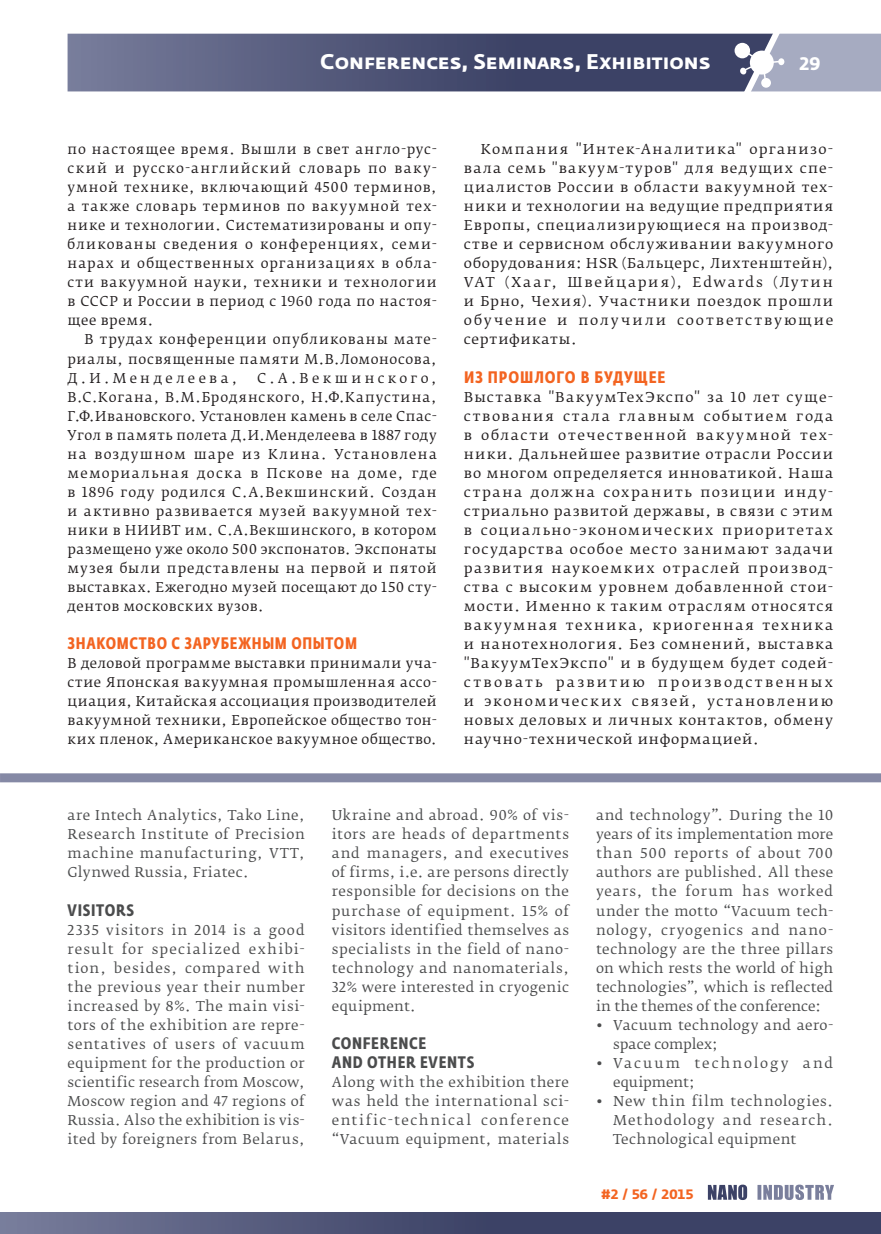
<style>
.page{position:relative;width:881px;height:1234px;background:#fff}
.page>*{position:absolute;margin:0;border:0;box-sizing:border-box;transform-origin:0 0}
.t1{font:700 21px "Fedra Sans Pro";color:#fff}
.t2{font:700 18px "Fedra Sans Alt Pro";color:#fff}
.t3{font:700 16.5px/19px "Fedra Sans Cond Pro";letter-spacing:.04em;color:#4b4c4d}
.t4{font:700 16.5px "Fedra Sans Cond Pro";letter-spacing:.045em;color:#f36421}
.t5{font:700 16.5px "Fedra Sans Cond Pro";letter-spacing:.045em;color:#f36421;scale:1.04 1}
.t6{font:13.5px/19px "Fedra Serif B Pro";letter-spacing:.035em;color:#4b4c4d;text-align:justify}
.t7{font:13.5px/19px "Fedra Serif B Pro";letter-spacing:.055em;color:#231f20;text-align:justify}
.t8{font:13.5px/19px "Fedra Serif B Pro";letter-spacing:.055em;color:#231f20;text-align:justify;scale:1.04 1}
.t9{font:13.5px/19px "Fedra Serif B Pro";letter-spacing:.13em;color:#4b4c4d}
.t10{font:700 13.5px "Fedra Sans Alt Pro";color:#f36421}
</style>
<div class="page">
<svg style="left:68px;top:33px;width:812px;height:59px;background:#626786"></svg>
<div style="left:2px;top:1211px;width:878px;height:22px;background:linear-gradient(to right,#6b7090,#2d3459)"></div>
<hr style="left:0;top:1211px;width:2px;height:22px;background:#787e9c">
<svg style="left:757px;top:1184px;width:76px;height:15px"></svg>
<svg style="left:707px;top:1184px;width:39px;height:15px"></svg>
<div style="left:0;top:773px;width:880px;height:9px;background:#8589a5"></div>
<h1 class="t1" style="left:320px;top:49px;width:391px">Conferences, Seminars, Exhibitions</h1>
<h2 class="t2" style="left:799px;top:52px;width:23px">29</h2>
<p class="t7" style="left:68px;top:140px;width:370px">по настоящее время. Вышли в свет англо-рус&shy;ский и русско-английский словарь по ваку&shy;умной технике, включающий 4500 терминов, а также словарь терминов по вакуумной тех&shy;нике и технологии. Систематизированы и опу&shy;бликованы сведения о конференциях, семи&shy;нарах и общественных организациях в обла&shy;сти вакуумной науки, техники и технологии в СССР и России в период с 1960 года по настоя&shy;щее время.</p>
<p class="t7" style="left:68px;top:330px;width:370px;text-indent:17px">В трудах конференции опубликованы мате&shy;риалы, посвященные памяти М.В.Ломоносова, Д.И.Менделеева,</p>
<p class="t7" style="left:68px;top:368px;width:371px;text-indent:189px">С.А.Векшинского, В.С.Когана, В.М.Бродянского, Н.Ф.Капустина, Г.Ф.Ивановского. Установлен камень в селе Спас-Угол в память полета Д.И.Менделеева в 1887 году на воздушном шаре из Клина. Установлена мемориальная доска в Пскове на доме, где в 1896 году родился С.А.Векшинский. Создан и активно развивается музей вакуумной тех&shy;ники в НИИВТ им. С.А.Векшинского, в котором размещено уже около 500 экспонатов. Экспонаты музея были представлены на первой и пятой выставках. Ежегодно музей посещают до 150 сту&shy;дентов московских вузов.</p>
<p class="t4" style="left:68px;top:633px;width:291px">ЗНАКОМСТВО С ЗАРУБЕЖНЫМ ОП ЫТОМ</p>
<p class="t7" style="left:68px;top:653px;width:370px">В деловой программе выставки принимали уча&shy;стие Японская вакуумная промышленная ассо&shy;циация, Китайская ассоциация производителей вакуумной техники, Европейское общество тон&shy;ких пленок, Американское вакуумное общество.</p>
<p class="t8" style="left:464px;top:140px;width:356px;text-indent:17px">Компания "Интек-Аналитика" организо&shy;вала семь "вакуум-туров" для ведущих спе&shy;циалистов России в области вакуумной тех&shy;ники и технологии на ведущие предприятия Европы, специализирующиеся на производ&shy;стве и сервисном обслуживании вакуумного оборудования: HSR (Бальцерс, Лихтенштейн), VAT (Хааг, Швейцария), Edwards (Лутин и Брно, Чехия). Участники поездок прошли обучение и получили соответствующие сертификаты.</p>
<p class="t5" style="left:464px;top:366px;width:195px">ИЗ ПРОШЛОГО В БУДУЩЕЕ</p>
<p class="t8" style="left:463px;top:387px;width:356px">Выставка "ВакуумТехЭкспо" за 10 лет суще&shy;ствования стала главным событием года в области отечественной вакуумной тех&shy;ники. Дальнейшее развитие отрасли России во многом определяется инноватикой. Наша страна должна сохранить позиции инду&shy;стриально развитой державы, в связи с этим в социально-экономических приоритетах государства особое место занимают задачи развития наукоемких отраслей производ&shy;ства с высоким уровнем добавленной стои&shy;мости. Именно к таким отраслям относятся вакуумная техника, криогенная техника и нанотехнология. Без сомнений, выставка "ВакуумТехЭкспо" и в будущем будет содей&shy;ствовать развитию производственных и экономических связей, установлению новых деловых и личных контактов, обмену научно-технической информацией.</p>
<p class="t6" style="left:68px;top:805px;width:239px">are Intech Analytics, Tako Line, Research Institute of Precision machine manufacturing, VTT, Glynwed Russia, Friatec.</p>
<p class="t3" style="left:68px;top:900px;width:68px">VISITORS</p>
<p class="t6" style="left:68px;top:920px;width:239px">2335 visitors in 2014 is a good result for specialized exhibi&shy;tion, besides, compared with the previous year their number increased by 8%. The main visi&shy;tors of the exhibition are repre&shy;sentatives of users of vacuum equipment for the production or scientific research from Moscow, Moscow region and 47 regions of Russia. Also the exhibition is vis&shy;ited by foreigners from Belarus,</p>
<p class="t6" style="left:331px;top:805px;width:239px">Ukraine and abroad. 90% of vis&shy;itors are heads of departments and managers, and executives of firms, i.e. are persons directly responsible for decisions on the purchase of equipment. 15% of visitors identified themselves as specialists in the field of nano&shy;technology and nanomaterials, 32% were interested in cryogenic equipment.</p>
<p class="t3" style="left:332px;top:1033px;width:144px">CONFERENCE<br>AND OTHER EVENTS</p>
<p class="t6" style="left:331px;top:1072px;width:238px">Along with the exhibition there was held the international sci&shy;entific-technical conference “Vacuum equipment, materials</p>
<p class="t6" style="left:595px;top:805px;width:239px">and technology”. During the 10 years of its implementation more than 500 reports of about 700 authors are published. All these years, the forum has worked under the motto “Vacuum tech&shy;nology, cryogenics and nano&shy;technology are the three pillars on which rests the world of high technologies”, which is reflected in the themes of the conference:</p>
<p class="t6" style="left:613px;top:1015px;width:221px;text-indent:-17px">• Vacuum technology and aero&shy;space complex;</p>
<p class="t9" style="left:613px;top:1053px;width:221px;text-indent:-17px">• Vacuum technology and equipment;</p>
<p class="t6" style="left:613px;top:1091px;width:222px;text-indent:-17px">• New thin film technologies.<br>Methodology and research.<br>Technological equipment</p>
<p class="t10" style="left:601px;top:1185px;width:94px">#2 / 56 / 2015</p>
</div>
